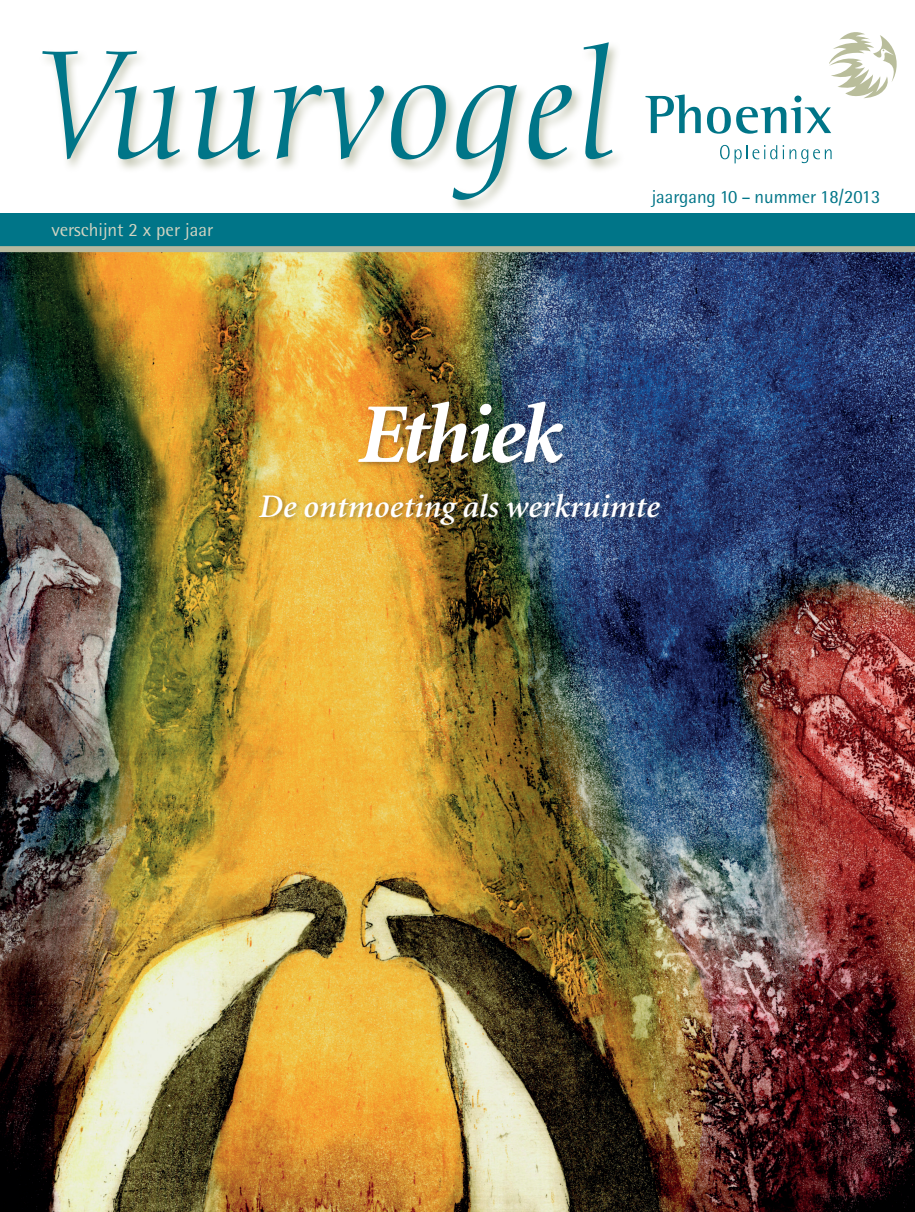
<style>
.page{position:relative;width:915px;height:1212px;background:#fff}
.page>*{position:absolute;margin:0;border:0;box-sizing:border-box;transform-origin:0 0}
.t1{font:italic 148.5px "Calligraphic 810 BT";color:#007588}
.t2{font:italic 700 85.05px "Minion";letter-spacing:-.04em;color:#fff}
.t3{font:italic 600 33px "Minion";color:#fff}
.t4{font:18.75px "Rotis Semi Sans";color:#007588}
.t5{font:18.75px "Rotis Semi Sans";color:#d2d4c2}
</style>
<div class="page">
<img style="left:0;top:252px;width:914px;height:960px">
<div style="left:39px;top:41px;width:585px;height:173px;background:#b5b89f;opacity:.74"></div>
<svg style="left:645px;top:94px;width:55px;height:39px"></svg>
<svg style="left:707px;top:107px;width:23px;height:27px"></svg>
<svg style="left:736px;top:32px;width:160px;height:102px"></svg>
<svg style="left:720px;top:145px;width:63px;height:18px"></svg>
<svg style="left:789px;top:149px;width:42px;height:14px"></svg>
<div style="left:0;top:213px;width:914px;height:34px;background:#007588"></div>
<div style="left:0;top:246px;width:914px;height:6px;background:#b5b89f"></div>
<div style="left:257px;top:491px;width:408px;height:40px;background:#231f20;opacity:.35"></div>
<div style="left:356px;top:399px;width:213px;height:70px;background:#231f20;opacity:.35"></div>
<h1 class="t1" style="left:38px;top:14px;width:581px">Vuurvogel</h1>
<p class="t5" style="left:51px;top:218px;width:163px">verschijnt 2 x per jaar</p>
<p class="t4" style="left:651px;top:186px;width:230px">jaargang 10 – nummer 18/2013</p>
<h2 class="t2" style="left:355px;top:392px;width:206px">Ethiek</h2>
<p class="t3" style="left:257px;top:490px;width:402px">De ontmoeting als werkruimte</p>
</div>
